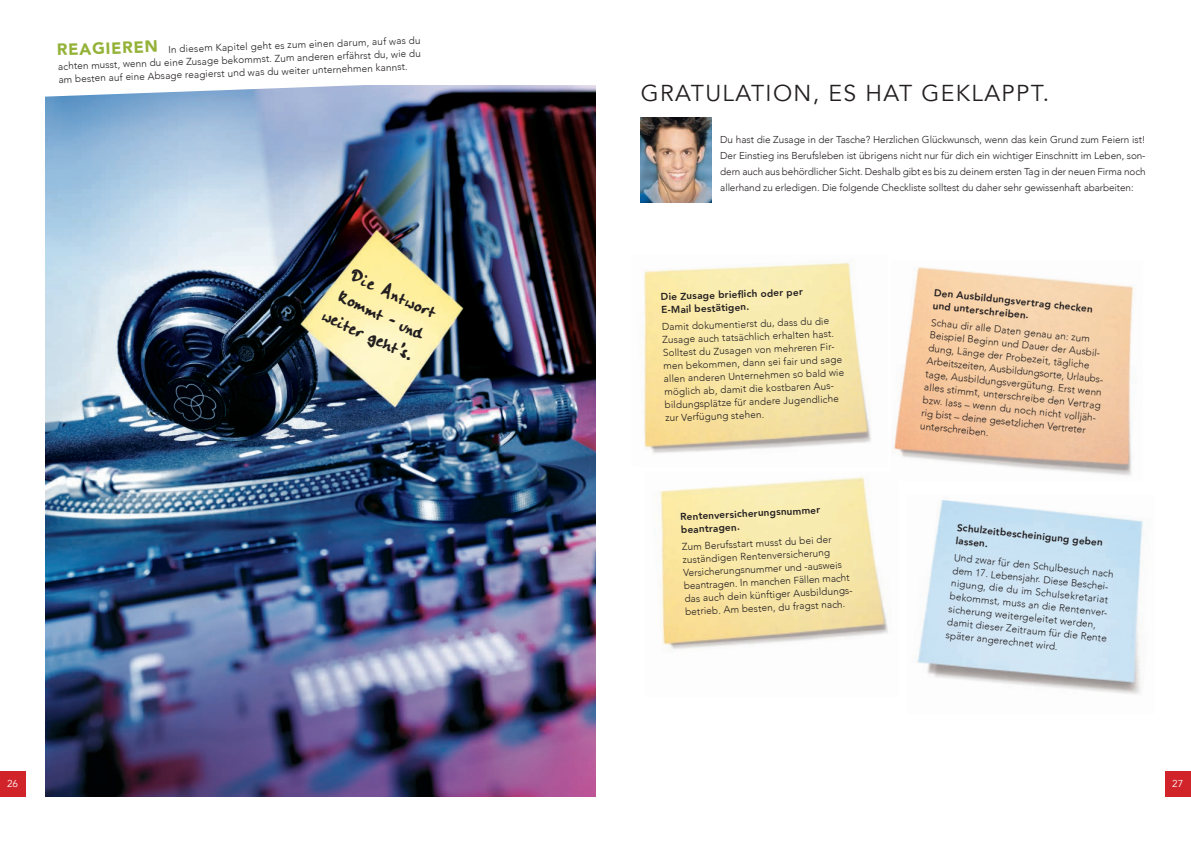
<style>
.page{position:relative;width:1191px;height:842px;background:#fff}
.page>*{position:absolute;margin:0;border:0;box-sizing:border-box;transform-origin:0 0}
.t1{font:23px "Avenir";letter-spacing:.06em;color:#231f20}
.t2{font:21px/24px "Handwriting Plain";color:#231f20;text-align:justify}
.t3{font:900 16.3px "Avenir";color:#94b238}
.t4{font:300 10px/13px "Avenir";letter-spacing:-.01em;color:#231f20}
.t5{font:800 10px/13px "Avenir";color:#231f20}
.t6{font:10px "Avenir";color:#fff}
</style>
<div class="page">
<div style="left:1165px;top:771px;width:26px;height:26px;background:#d1232a"></div>
<div style="left:0;top:771px;width:26px;height:26px;background:#d1232a"></div>
<img style="left:45px;top:85px;width:550px;height:712px">
<img style="left:917px;top:500px;width:226px;height:195px">
<img style="left:644px;top:262px;width:227px;height:192px">
<img style="left:894px;top:267px;width:240px;height:209px">
<img style="left:660px;top:471px;width:238px;height:179px">
<svg style="left:45px;top:85px;width:387px;height:13px"></svg>
<img style="left:641px;top:117px;width:70px;height:85px">
<p class="t4" style="left:57px;top:47px;width:365px;text-align:justify;text-indent:111px;rotate:-2deg">In diesem Kapitel geht es zum einen darum, auf was du achten musst, wenn du eine Zusage bekommst. Zum anderen erfährst du, wie du am besten auf eine Absage reagierst und was du weiter unternehmen kannst.</p>
<h3 class="t3" style="left:56px;top:36px;width:103px;rotate:-2deg">REAGIEREN</h3>
<h2 class="t2" style="left:349px;top:261px;width:102px;rotate:25deg">Die Antwort kommt - und weiter geht’s.</h2>
<h1 class="t1" style="left:641px;top:79px;width:410px">GRATULATION, ES HAT GEKLAPPT.</h1>
<p class="t4" style="left:720px;top:132px;width:427px;line-height:16px;text-align:justify">Du hast die Zusage in der Tasche? Herzlichen Glückwunsch, wenn das kein Grund zum Feiern ist!<br>Der Einstieg ins Berufsleben ist übrigens nicht nur für dich ein wichtiger Einschnitt im Leben, son&shy;dern auch aus behördlicher Sicht. Deshalb gibt es bis zu deinem ersten Tag in der neuen Firma noch allerhand zu erledigen. Die folgende Checkliste solltest du daher sehr gewissenhaft abarbeiten:</p>
<p class="t5" style="left:660px;top:290px;width:144px;rotate:-2deg">Die Zusage briefl ich oder per<br>E-Mail bestätigen.</p>
<p class="t4" style="left:661px;top:320px;width:182px;rotate:-2deg">Damit dokumentierst du, dass du die Zusage auch tatsächlich erhalten hast.<br>Solltest du Zusagen von mehreren Fir&shy;men bekommen, dann sei fair und sage allen anderen Unternehmen so bald wie möglich ab, damit die kostbaren Aus&shy;bildungsplätze für andere Jugendliche zur Verfügung stehen.</p>
<p class="t5" style="left:680px;top:510px;width:141px;rotate:-3deg">Rentenversicherungsnummer beantragen.</p>
<p class="t4" style="left:681px;top:540px;width:172px;rotate:-3deg">Zum Berufsstart musst du bei der zuständigen Rentenversicherung Versicherungsnummer und -ausweis beantragen. In manchen Fällen macht das auch dein künftiger Ausbildungs&shy;betrieb. Am besten, du fragst nach.</p>
<p class="t5" style="left:935px;top:286px;width:161px;rotate:6deg">Den Ausbildungsvertrag checken und unterschreiben.</p>
<p class="t4" style="left:931px;top:316px;width:180px;rotate:6deg">Schau dir alle Daten genau an: zum Beispiel Beginn und Dauer der Ausbil&shy;dung, Länge der Probezeit, tägliche Arbeitszeiten, Ausbildungsorte, Urlaubs&shy;tage, Ausbildungsvergütung. Erst wenn alles stimmt, unterschreibe den Vertrag bzw. lass – wenn du noch nicht volljäh&shy;rig bist – deine gesetzlichen Vertreter unterschreiben.</p>
<p class="t5" style="left:958px;top:521px;width:148px;rotate:6deg">Schulzeitbescheinigung geben lassen.</p>
<p class="t4" style="left:954px;top:551px;width:162px;rotate:6deg">Und zwar für den Schulbesuch nach dem 17. Lebensjahr. Diese Beschei&shy;nigung, die du im Schulsekretariat bekommst, muss an die Rentenver&shy;sicherung weitergeleitet werden, damit dieser Zeitraum für die Rente später angerechnet wird.</p>
<p class="t6" style="left:7px;top:778px;width:13px">26</p>
<p class="t6" style="left:1172px;top:778px;width:13px">27</p>
</div>
